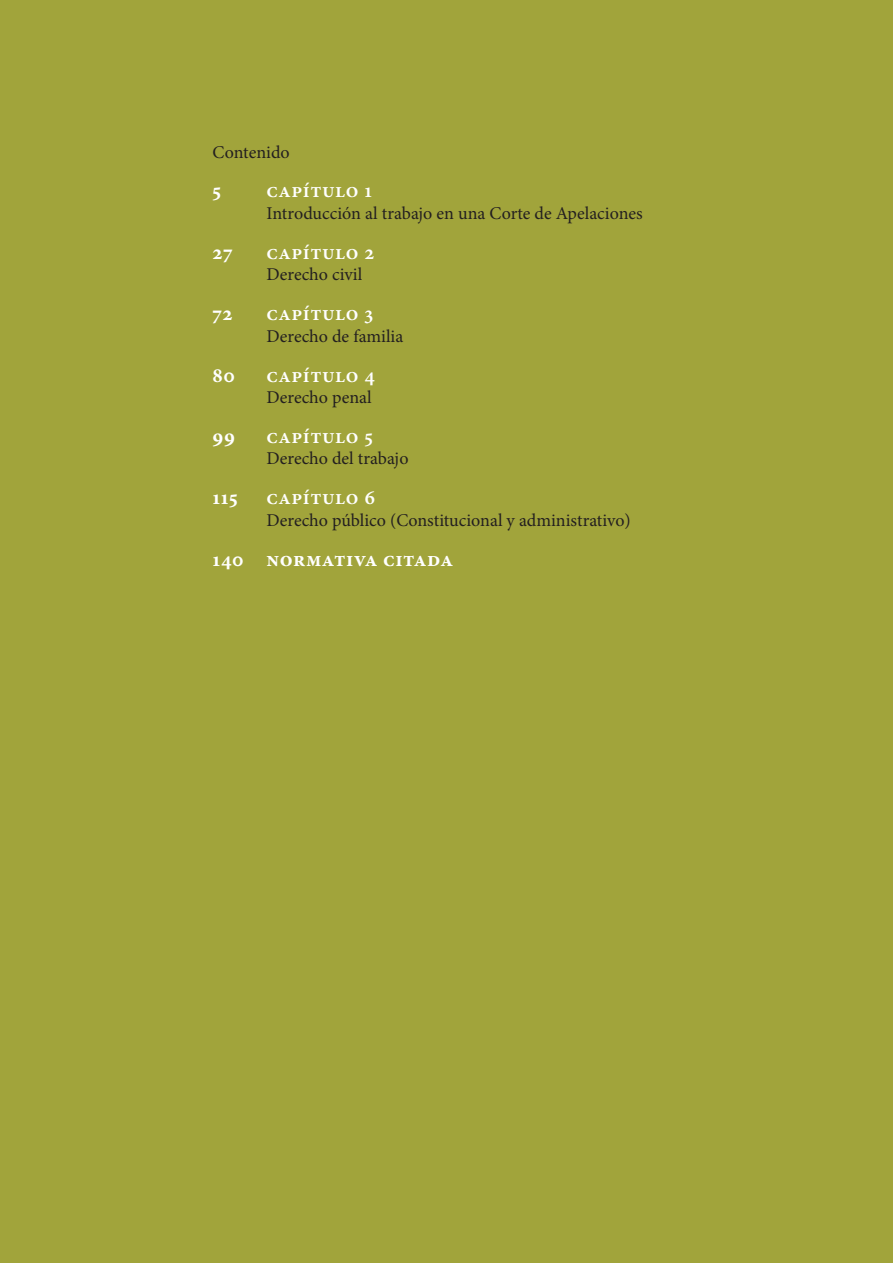
<style>
.page{position:relative;width:893px;height:1263px;background:#a1a43b}
.page>*{position:absolute;margin:0;border:0;box-sizing:border-box;transform-origin:0 0}
.t1{font:600 21px "Minion Pro";letter-spacing:.025em;color:#fff}
.t2{font:700 21px "Minion Pro";letter-spacing:.025em;color:#fff}
.t3{font:18px "Minion Pro";color:#231f20}
</style>
<div class="page">
<p class="t3" style="left:213px;top:140px;width:79px">Contenido</p>
<p class="t2" style="left:213px;top:176px;width:10px">5</p>
<p class="t1" style="left:267px;top:176px;width:107px">Capítulo 1</p>
<p class="t3" style="left:267px;top:201px;width:378px">Introducción al trabajo en una Corte de Apelaciones</p>
<p class="t2" style="left:213px;top:237px;width:21px">27</p>
<p class="t1" style="left:267px;top:238px;width:109px">Capítulo 2</p>
<p class="t3" style="left:267px;top:263px;width:97px">Derecho civil</p>
<p class="t2" style="left:213px;top:299px;width:21px">72</p>
<p class="t1" style="left:267px;top:299px;width:108px">Capítulo 3</p>
<p class="t3" style="left:267px;top:324px;width:138px">Derecho de familia</p>
<p class="t2" style="left:213px;top:360px;width:24px">80</p>
<p class="t1" style="left:267px;top:360px;width:110px">Capítulo 4</p>
<p class="t3" style="left:267px;top:385px;width:107px">Derecho penal</p>
<p class="t2" style="left:213px;top:421px;width:24px">99</p>
<p class="t1" style="left:267px;top:422px;width:108px">Capítulo 5</p>
<p class="t3" style="left:267px;top:447px;width:143px">Derecho del trabajo</p>
<p class="t2" style="left:213px;top:483px;width:27px">115</p>
<p class="t1" style="left:267px;top:483px;width:110px">Capítulo 6</p>
<p class="t3" style="left:267px;top:508px;width:366px">Derecho público (Constitucional y administrativo)</p>
<p class="t2" style="left:213px;top:544px;width:242px">140 Normativa citada</p>
</div>
